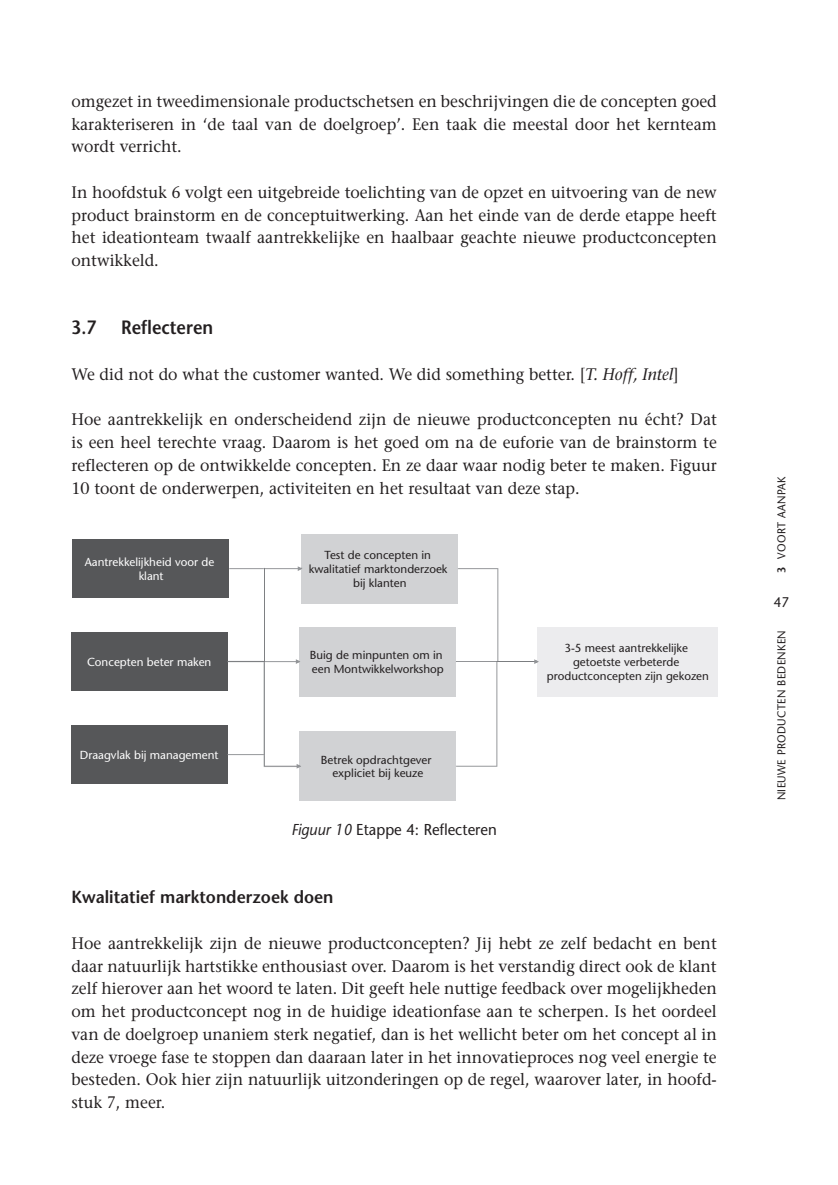
<style>
.page{position:relative;width:838px;height:1185px;background:#fff}
.page>*{position:absolute;margin:0;border:0;box-sizing:border-box;transform-origin:0 0}
.t1{font:600 19.25px "Stone Sans";color:#231f20;scale:.9 1}
.t2{font:600 17.5px "Stone Sans";color:#231f20;scale:.95 1}
.t3{font:16.62px/22.8px "Stone Serif";color:#231f20;text-align:justify;scale:.95 1}
.t4{font:15.75px "Stone Sans";color:#231f20;scale:.95 1}
.t5{font:14px "Stone Sans";color:#231f20;scale:.95 1}
.t6{font:11.55px/14px "Stone Sans";color:#231f20;text-align:center}
.t7{font:11.55px/13.5px "Stone Sans";color:#fff;text-align:center}
.t8{font:11.38px "Stone Sans";letter-spacing:.03em;color:#231f20;scale:.95 1}
.s1{font-style:italic}
.s2{font-weight:600}
</style>
<div class="page">
<div style="left:72px;top:539px;width:157px;height:59px;background:#565759"></div>
<div style="left:537px;top:627px;width:180px;height:69px;background:#ececee"></div>
<div style="left:301px;top:534px;width:157px;height:69px;background:#d1d2d4"></div>
<div style="left:71px;top:725px;width:156px;height:58px;background:#565759"></div>
<div style="left:299px;top:731px;width:157px;height:70px;background:#d1d2d4"></div>
<div style="left:71px;top:632px;width:156px;height:58px;background:#565759"></div>
<div style="left:299px;top:627px;width:157px;height:69px;background:#d1d2d4"></div>
<svg style="left:227px;top:566px;width:75px;height:202px"></svg>
<svg style="left:456px;top:568px;width:82px;height:199px"></svg>
<p class="t3" style="left:71px;top:90px;width:680px">omgezet in tweedimensionale productschetsen en beschrijvingen die de concepten goed karakteriseren in ‘de taal van de doelgroep’. Een taak die meestal door het kernteam wordt verricht.</p>
<p class="t3" style="left:71px;top:181px;width:680px">In hoofdstuk 6 volgt een uitgebreide toelichting van de opzet en uitvoering van de new product brainstorm en de conceptuitwerking. Aan het einde van de derde etappe heeft het ideationteam twaalf aantrekkelijke en haalbaar geachte nieuwe productconcepten ontwikkeld.</p>
<p class="t1" style="left:71px;top:316px;width:29px">3.7</p>
<p class="t1" style="left:121px;top:316px;width:104px">Reflecteren</p>
<p class="t3" style="left:71px;top:363px;width:640px">We did not do what the customer wanted. We did something better. [<span class="s1">T. Hoff, Intel</span>]</p>
<p class="t3" style="left:71px;top:408px;width:680px">Hoe aantrekkelijk en onderscheidend zijn de nieuwe productconcepten nu écht? Dat is een heel terechte vraag. Daarom is het goed om na de euforie van de brainstorm te reflecteren op de ontwikkelde concepten. En ze daar waar nodig beter te maken. Figuur 10 toont de onderwerpen, activiteiten en het resultaat van deze stap.</p>
<p class="t7" style="left:85px;top:555px;width:131px">Aantrekkelijkheid voor de klant</p>
<p class="t6" style="left:309px;top:548px;width:140px">Test de concepten in kwalitatief marktonderzoek bij klanten</p>
<p class="t7" style="left:87px;top:655px;width:126px">Concepten beter maken</p>
<p class="t6" style="left:310px;top:648px;width:136px;line-height:13.5px;text-align:left">Buig de minpunten om in een Montwikkelworkshop</p>
<p class="t7" style="left:80px;top:748px;width:140px">Draagvlak bij management</p>
<p class="t6" style="left:321px;top:753px;width:112px;line-height:13.5px">Betrek opdrachtgever expliciet bij keuze</p>
<p class="t4" style="left:291px;top:820px;width:217px"><span class="s1">Figuur 10</span> Etappe 4: Reflecteren</p>
<p class="t6" style="left:546px;top:641px;width:164px">3-5 meest aantrekkelijke getoetste verbeterde productconcepten zijn gekozen</p>
<p class="t2" style="left:71px;top:886px;width:277px">Kwalitatief marktonderzoek doen</p>
<p class="t3" style="left:71px;top:931px;width:680px">Hoe aantrekkelijk zijn de nieuwe productconcepten? Jij hebt ze zelf bedacht en bent daar natuurlijk hartstikke enthousiast over. Daarom is het verstandig direct ook de klant zelf hierover aan het woord te laten. Dit geeft hele nuttige feedback over mogelijkheden om het productconcept nog in de huidige ideationfase aan te scherpen. Is het oordeel van de doelgroep unaniem sterk negatief, dan is het wellicht beter om het concept al in deze vroege fase te stoppen dan daaraan later in het innovatieproces nog veel energie te besteden. Ook hier zijn natuurlijk uitzonderingen op de regel, waarover later, in hoofd&shy;stuk 7, meer.</p>
<p class="t8" style="left:774px;top:572px;width:102px;rotate:-90deg"><span class="s2">3</span> VOORT aan pak</p>
<p class="t5" style="left:773px;top:594px;width:18px">47</p>
<p class="t8" style="left:774px;top:800px;width:178px;rotate:-90deg">Nieuwe producten beden ken</p>
</div>
